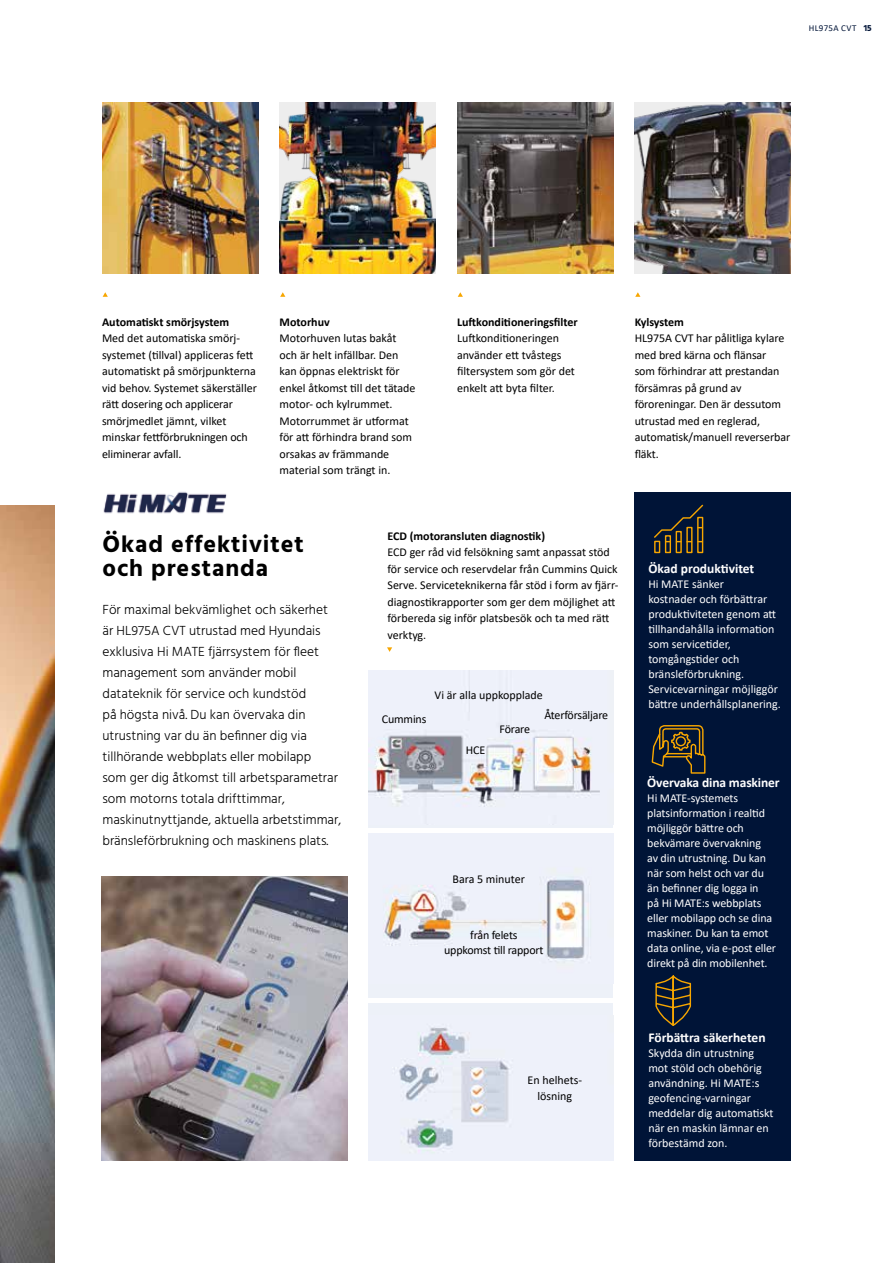
<style>
.page{position:relative;width:893px;height:1263px;background:#fff}
.page>*{position:absolute;margin:0;border:0;box-sizing:border-box;transform-origin:0 0}
.t1{font:700 24px/24px "Hind";letter-spacing:.04em;color:#000}
.t2{font:300 13.5px/21px "Hind";color:#000}
.t3{font:700 13.5px "Calibri";letter-spacing:-.01em;color:#fff}
.t4{font:12px/16.5px "Calibri";color:#000}
.t5{font:12px/15px "Calibri";letter-spacing:-.01em;color:#fff}
.t6{font:700 12px "Calibri";color:#000}
.t7{font:9px "Calibri";letter-spacing:.04em;color:#001437}
.s1{font-family:"Hind";font-weight:700}
</style>
<div class="page">
<div style="left:634px;top:492px;width:156px;height:669px;background:#001437"></div>
<img style="left:102px;top:876px;width:245px;height:285px">
<div style="left:654px;top:541px;width:6px;height:12px;border:1px solid #f7a600"></div>
<div style="left:665px;top:535px;width:6px;height:18px;border:1px solid #f7a600"></div>
<div style="left:676px;top:531px;width:6px;height:22px;border:1px solid #f7a600"></div>
<div style="left:686px;top:527px;width:6px;height:26px;border:1px solid #f7a600"></div>
<div style="left:697px;top:517px;width:6px;height:36px;border:1px solid #f7a600"></div>
<svg style="left:654px;top:504px;width:50px;height:38px"></svg>
<svg style="left:655px;top:975px;width:37px;height:51px"></svg>
<svg style="left:651px;top:725px;width:55px;height:49px"></svg>
<img style="left:0;top:505px;width:54px;height:758px">
<img style="left:280px;top:102px;width:156px;height:171px">
<img style="left:102px;top:102px;width:156px;height:171px">
<img style="left:457px;top:102px;width:156px;height:171px">
<img style="left:635px;top:102px;width:156px;height:171px">
<svg style="left:103px;top:292px;width:5px;height:5px"></svg>
<svg style="left:280px;top:292px;width:5px;height:5px"></svg>
<svg style="left:458px;top:292px;width:5px;height:5px"></svg>
<svg style="left:635px;top:292px;width:5px;height:5px"></svg>
<img style="left:103px;top:491px;width:124px;height:23px">
<svg style="left:387px;top:647px;width:5px;height:5px"></svg>
<div style="left:369px;top:1000px;width:244px;height:161px;background:#edf1f8"></div>
<img style="left:392px;top:1027px;width:117px;height:124px">
<div style="left:369px;top:826px;width:244px;height:174px;background:#edf1f8"></div>
<img style="left:383px;top:869px;width:206px;height:91px">
<div style="left:369px;top:671px;width:244px;height:160px;background:linear-gradient(to right,#edf1f8,#edf1f8)"></div>
<img style="left:369px;top:671px;width:244px;height:154px">
<hr style="left:366px;top:829px;width:249px;height:4px;background:#fff">
<hr style="left:361px;top:998px;width:256px;height:4px;background:#fff">
<p class="t7" style="left:809px;top:22px;width:65px">HL975A CVT <span class="s1">15</span></p>
<p class="t6" style="left:102px;top:313px;width:129px">Automatiskt smörjsystem</p>
<p class="t4" style="left:102px;top:330px;width:156px">Med det automatiska smörj&shy;systemet (tillval) appliceras fett automatiskt på smörjpunkterna vid behov. Systemet säkerställer rätt dosering och applicerar smörjmedlet jämnt, vilket minskar fettörbrukningen och eliminerar avfall.</p>
<p class="t6" style="left:280px;top:313px;width:52px">Motorhuv</p>
<p class="t4" style="left:280px;top:330px;width:137px">Motorhuven lutas bakåt och är helt infällbar. Den kan öppnas elektriskt för enkel åtkomst till det tätade motor- och kylrummet.<br>Motorrummet är utformat för att förhindra brand som orsakas av främmande material som trängt in.</p>
<p class="t6" style="left:457px;top:313px;width:122px">Luftkonditioneringsfilter</p>
<p class="t4" style="left:457px;top:330px;width:119px">Luftkonditioneringen använder ett tvåstegs filtersystem som gör det enkelt att byta filter.</p>
<p class="t6" style="left:635px;top:313px;width:51px">Kylsystem</p>
<p class="t4" style="left:635px;top:330px;width:157px">HL975A CVT har pålitliga kylare med bred kärna och flänsar<br>som förhindrar att prestandan försämras på grund av föroreningar. Den är dessutom utrustad med en reglerad, automatisk/manuell reverserbar fläkt.</p>
<h1 class="t1" style="left:102px;top:531px;width:203px">Ökad effektivitet och prestanda</h1>
<p class="t2" style="left:102px;top:599px;width:240px">För maximal bekvämlighet och säkerhet är HL975A CVT utrustad med Hyundais exklusiva Hi MATE fjärrsystem för fleet management som använder mobil datateknik för service och kundstöd<br>på högsta nivå. Du kan övervaka din utrustning var du än befinner dig via tillhörande webbplats eller mobilapp<br>som ger dig åtkomst till arbetsparametrar som motorns totala drifttimmar, maskinutnyttjande, aktuella arbetstimmar, bränsleförbrukning och maskinens plats.</p>
<p class="t6" style="left:387px;top:527px;width:159px">ECD (motoransluten diagnostik)</p>
<p class="t4" style="left:387px;top:544px;width:232px">ECD ger råd vid felsökning samt anpassat stöd för service och reservdelar från Cummins Quick Serve. Serviceteknikerna får stöd i form av fjärr&shy;diagnostikrapporter som ger dem möjlighet att förbereda sig inför platsbesök och ta med rätt verktyg.</p>
<p class="t4" style="left:382px;top:710px;width:46px">Cummins</p>
<p class="t4" style="left:435px;top:686px;width:110px">Vi är alla uppkopplade</p>
<p class="t4" style="left:466px;top:742px;width:21px">HCE</p>
<p class="t4" style="left:500px;top:721px;width:32px">Förare</p>
<p class="t4" style="left:544px;top:707px;width:65px">Återförsäljare</p>
<p class="t4" style="left:452px;top:871px;width:74px">Bara 5 minuter</p>
<p class="t4" style="left:444px;top:927px;width:101px;line-height:15px;text-align:center">från felets<br>uppkomst till rapport</p>
<p class="t3" style="left:648px;top:559px;width:107px">Ökad produktivitet</p>
<p class="t5" style="left:648px;top:577px;width:134px">Hi MATE sänker<br>kostnader och förbättrar produktiviteten genom att tillhandahålla information som servicetider, tomgångstider och bränsleförbrukning.<br>Servicevarningar möjliggör bättre underhållsplanering.</p>
<p class="t3" style="left:647px;top:773px;width:134px">Övervaka dina maskiner</p>
<p class="t5" style="left:647px;top:791px;width:130px">Hi MATE-systemets platsinformation i realtid möjliggör bättre och bekvämare övervakning<br>av din utrustning. Du kan när som helst och var du än befinner dig logga in<br>på Hi MATE:s webbplats eller mobilapp och se dina maskiner. Du kan ta emot data online, via e-post eller direkt på din mobilenhet.</p>
<p class="t4" style="left:528px;top:1071px;width:55px;text-align:center">En helhets&shy;lösning</p>
<p class="t3" style="left:648px;top:1028px;width:119px">Förbättra säkerheten</p>
<p class="t5" style="left:648px;top:1045px;width:127px">Skydda din utrustning mot stöld och obehörig användning. Hi MATE:s geofencing-varningar meddelar dig automatiskt när en maskin lämnar en förbestämd zon.</p>
</div>
